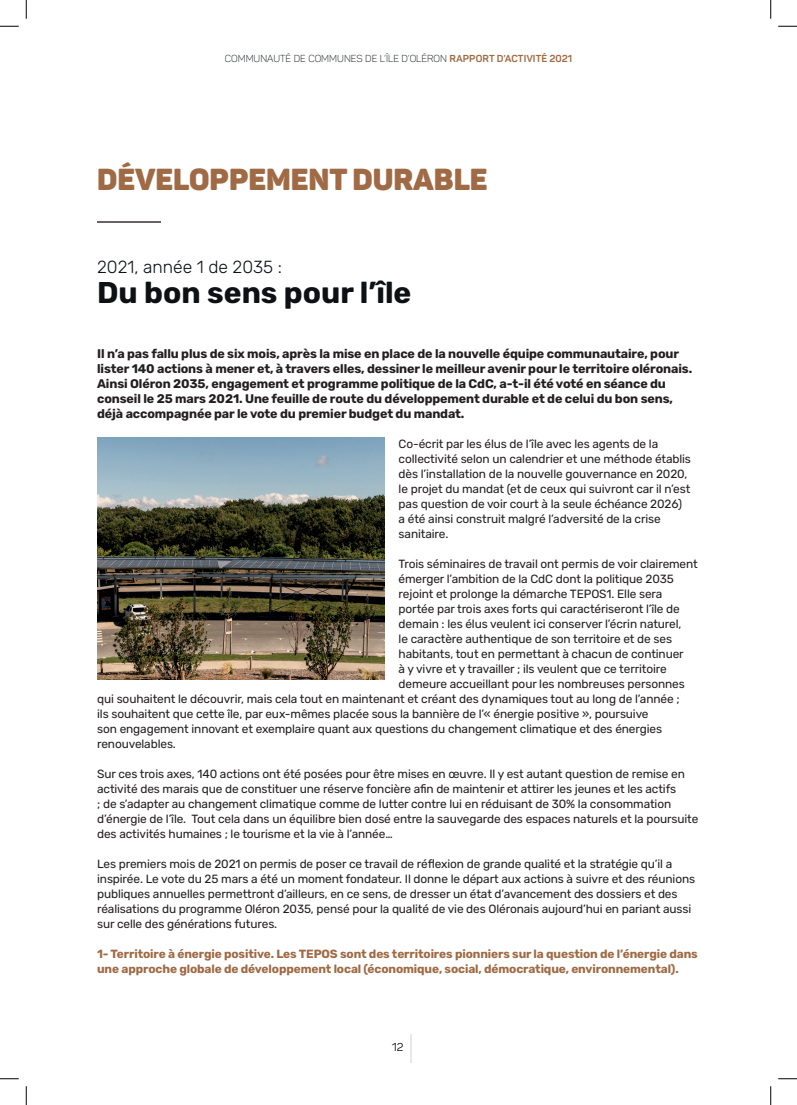
<style>
.page{position:relative;width:797px;height:1105px;background:#fff}
.page>*{position:absolute;margin:0;border:0;box-sizing:border-box;transform-origin:0 0}
.t1{font:30px "Panton Black Caps";color:#9f6a44}
.t2{font:700 30px "Rubik";color:#0d1113}
.t3{font:300 17.5px "Rubik";color:#0d1113}
.t4{font:700 12.5px/15px "Rubik";letter-spacing:-.01em;color:#231f20}
.t5{font:11.88px/15px "Rubik";letter-spacing:-.01em;color:#231f20}
.t6{font:700 11.88px/15px "Rubik";letter-spacing:-.01em;color:#9f6a44}
.t7{font:11.25px "Panton";color:#0d1113}
.t8{font:10px "Panton Light Caps";color:#0d1113}
.s1{font-family:"Panton";font-weight:700;color:#9f6a44}
</style>
<div class="page">
<svg style="left:410px;top:1034px;width:1px;height:28px"></svg>
<hr style="left:97px;top:221px;width:63px;height:1px;background:#696363">
<img style="left:97px;top:437px;width:287px;height:242px">
<svg style="left:0;top:25px;width:19px;height:2px"></svg>
<svg style="left:778px;top:25px;width:19px;height:2px"></svg>
<svg style="left:0;top:1078px;width:19px;height:1px"></svg>
<svg style="left:778px;top:1078px;width:19px;height:1px"></svg>
<svg style="left:25px;top:0;width:2px;height:19px"></svg>
<svg style="left:25px;top:1086px;width:2px;height:19px"></svg>
<svg style="left:770px;top:0;width:1px;height:19px"></svg>
<svg style="left:770px;top:1086px;width:1px;height:19px"></svg>
<p class="t8" style="left:225px;top:53px;width:349px">COMMUNAUTÉ DE COMMUNES DE L’ÎLE D’OLÉRON <span class="s1">RAPPORT D’ACTIVITÉ 2021</span></p>
<p class="t1" style="left:97px;top:160px;width:392px">DÉVELOPPEMENT DURABLE</p>
<p class="t3" style="left:97px;top:257px;width:186px">2021, année 1 de 2035 :</p>
<p class="t2" style="left:97px;top:276px;width:316px">Du bon sens pour l’île</p>
<p class="t4" style="left:97px;top:347px;width:596px">Il n’a pas fallu plus de six mois, après la mise en place de la nouvelle équipe communautaire, pour lister 140 actions à mener et, à travers elles, dessiner le meilleur avenir pour le territoire oléronais.<br>Ainsi Oléron 2035, engagement et programme politique de la CdC, a-t-il été voté en séance du conseil le 25 mars 2021. Une feuille de route du développement durable et de celui du bon sens, déjà accompagnée par le vote du premier budget du mandat.</p>
<p class="t5" style="left:398px;top:437px;width:294px">Co-écrit par les élus de l’île avec les agents de la collectivité selon un calendrier et une méthode établis dès l’installation de la nouvelle gouvernance en 2020, le projet du mandat (et de ceux qui suivront car il n’est pas question de voir court à la seule échéance 2026) a été ainsi construit malgré l’adversité de la crise sanitaire.</p>
<p class="t5" style="left:398px;top:557px;width:301px">Trois séminaires de travail ont permis de voir clairement</p>
<p class="t5" style="left:398px;top:572px;width:277px">émerger l’ambition de la CdC dont la politique 2035</p>
<p class="t5" style="left:398px;top:587px;width:265px">rejoint et prolonge la démarche TEPOS1. Elle sera</p>
<p class="t5" style="left:398px;top:602px;width:283px">portée par trois axes forts qui caractériseront l’île de</p>
<p class="t5" style="left:398px;top:617px;width:284px">demain : les élus veulent ici conserver l’écrin naturel,</p>
<p class="t5" style="left:398px;top:632px;width:275px">le caractère authentique de son territoire et de ses</p>
<p class="t5" style="left:398px;top:647px;width:286px">habitants, tout en permettant à chacun de continuer</p>
<p class="t5" style="left:398px;top:662px;width:270px">à y vivre et y travailler ; ils veulent que ce territoire</p>
<p class="t5" style="left:398px;top:677px;width:288px">demeure accueillant pour les nombreuses personnes</p>
<p class="t5" style="left:97px;top:692px;width:584px">qui souhaitent le découvrir, mais cela tout en maintenant et créant des dynamiques tout au long de l’année ;</p>
<p class="t5" style="left:97px;top:707px;width:553px">ils souhaitent que cette île, par eux-mêmes placée sous la bannière de l’« énergie positive », poursuive</p>
<p class="t5" style="left:97px;top:722px;width:566px">son engagement innovant et exemplaire quant aux questions du changement climatique et des énergies</p>
<p class="t5" style="left:97px;top:737px;width:80px">renouvelables.</p>
<p class="t5" style="left:97px;top:767px;width:602px">Sur ces trois axes, 140 actions ont été posées pour être mises en œuvre. Il y est autant question de remise en activité des marais que de constituer une réserve foncière afin de maintenir et attirer les jeunes et les actifs<br>; de s’adapter au changement climatique comme de lutter contre lui en réduisant de 30% la consommation d’énergie de l’île. Tout cela dans un équilibre bien dosé entre la sauvegarde des espaces naturels et la poursuite des activités humaines ; le tourisme et la vie à l’année…</p>
<p class="t5" style="left:97px;top:857px;width:599px">Les premiers mois de 2021 on permis de poser ce travail de réflexion de grande qualité et la stratégie qu’il a inspirée. Le vote du 25 mars a été un moment fondateur. Il donne le départ aux actions à suivre et des réunions publiques annuelles permettront d’ailleurs, en ce sens, de dresser un état d’avancement des dossiers et des réalisations du programme Oléron 2035, pensé pour la qualité de vie des Oléronais aujourd’hui en pariant aussi sur celle des générations futures.</p>
<p class="t6" style="left:97px;top:947px;width:602px">1- Territoire à énergie positive. Les TEPOS sont des territoires pionniers sur la question de l’énergie dans une approche globale de développement local (économique, social, démocratique, environnemental).</p>
<p class="t7" style="left:392px;top:1040px;width:13px">12</p>
</div>
